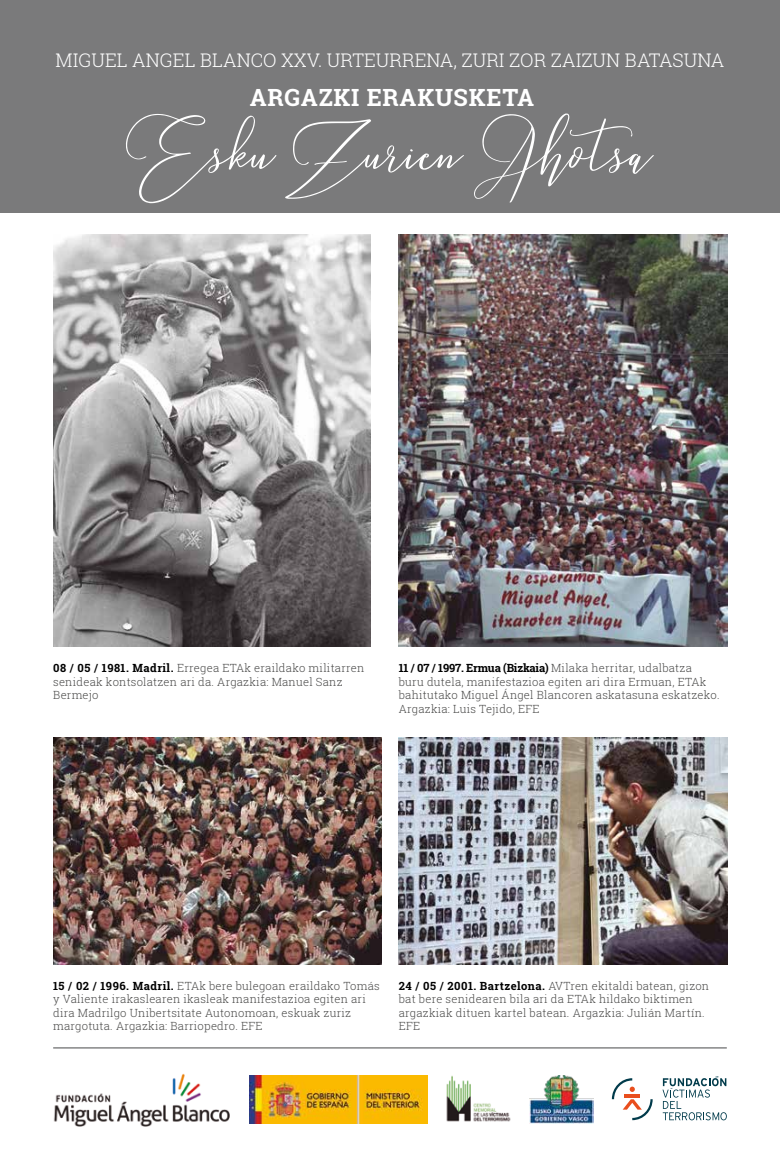
<style>
.page{position:relative;width:780px;height:1163px;background:#fff}
.page>*{position:absolute;margin:0;border:0;box-sizing:border-box;transform-origin:0 0}
.t1{font:90.5px "Love Hewits";color:#fff}
.t2{font:700 23.75px "Roboto Slab";letter-spacing:.03em;color:#fff}
.t3{font:300 18.75px "Roboto Slab";color:#fff}
.t4{font:300 11.25px/13.5px "Roboto Slab";letter-spacing:.02em;color:#4a4a49}
.s1{font-weight:700;color:#000}
</style>
<div class="page">
<div style="left:0;top:0;width:780px;height:213px;background:#7a7a7b"></div>
<img style="left:53px;top:235px;width:317px;height:411px">
<img style="left:249px;top:1075px;width:178px;height:47px">
<img style="left:53px;top:1073px;width:177px;height:54px">
<hr style="left:53px;top:1047px;width:673px;height:1px;background:#6c6d6e">
<img style="left:399px;top:737px;width:328px;height:227px">
<img style="left:399px;top:235px;width:328px;height:411px">
<img style="left:53px;top:737px;width:328px;height:227px">
<svg style="left:662px;top:1076px;width:64px;height:44px"></svg>
<svg style="left:612px;top:1078px;width:40px;height:41px"></svg>
<img style="left:446px;top:1075px;width:65px;height:47px">
<img style="left:530px;top:1075px;width:63px;height:47px">
<h3 class="t3" style="left:56px;top:47px;width:670px">MIGUEL ANGEL BLANCO XXV. URTEURRENA, ZURI ZOR ZAIZUN BATASUNA</h3>
<h2 class="t2" style="left:250px;top:81px;width:286px">ARGAZKI ERAKUSKETA</h2>
<h1 class="t1" style="left:127px;top:113px;width:527px">Esku Zurien Ahotsa</h1>
<p class="t4" style="left:53px;top:660px;width:312px"><span class="s1">08 / 05 / 1981. Madril.</span> Erregea ETAk eraildako militarren senideak kontsolatzen ari da. Argazkia: Manuel Sanz<br>Bermejo</p>
<p class="t4" style="left:399px;top:660px;width:322px"><span class="s1">11 / 07 / 1997. Ermua (Bizkaia)</span> Milaka herritar, udalbatza buru dutela, manifestazioa egiten ari dira Ermuan, ETAk bahitutako Miguel Ángel Blancoren askatasuna eskatzeko.<br>Argazkia: Luis Tejido, EFE</p>
<p class="t4" style="left:53px;top:978px;width:328px"><span class="s1">15 / 02 / 1996. Madril.</span> ETAk bere bulegoan eraildako Tomás y Valiente irakaslearen ikasleak manifestazioa egiten ari dira Madrilgo Unibertsitate Autonomoan, eskuak zuriz margotuta. Argazkia: Barriopedro. EFE</p>
<p class="t4" style="left:399px;top:978px;width:312px"><span class="s1">24 / 05 / 2001. Bartzelona.</span> AVTren ekitaldi batean, gizon bat bere senidearen bila ari da ETAk hildako biktimen argazkiak dituen kartel batean. Argazkia: Julián Martín.<br>EFE</p>
</div>
